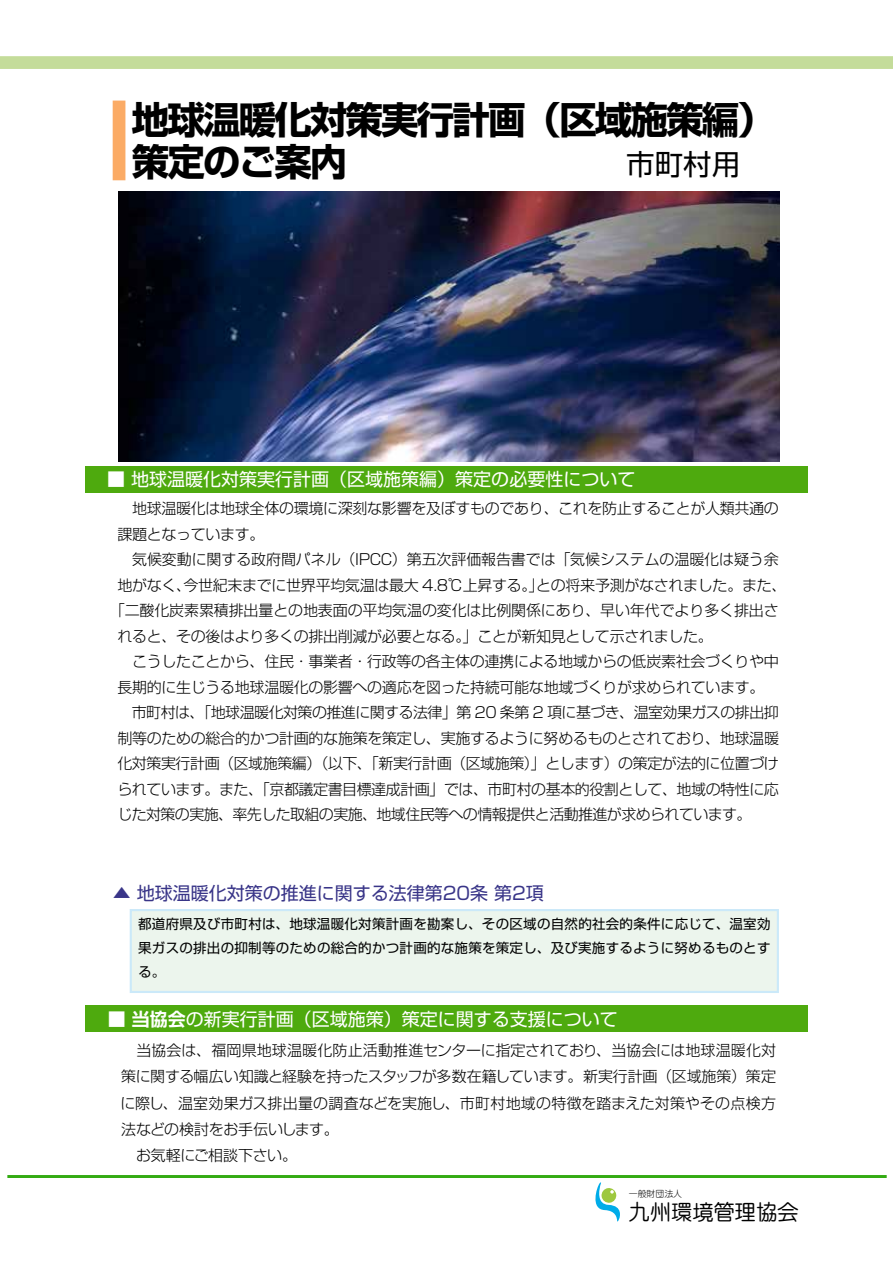
<style>
.page{position:relative;width:893px;height:1263px;background:#fff}
.page>*{position:absolute;margin:0;border:0;box-sizing:border-box;transform-origin:0 0}
.t1{font:700 37.5px/42px "Shin Go Pro";letter-spacing:-.05em;color:#000}
.t2{font:28.5px "Shin Go Pro";color:#000}
.t3{font:21.15px "Jun 201 Pro";color:#000}
.t4{font:18px "Shin Go Pro";color:#fff}
.t5{font:18px "Shin Go Pro";color:#393588}
.t6{font:300 15px/26.2px "Shin Go Pro";letter-spacing:-.02em;color:#000}
.t7{font:300 15px "Shin Go Pro";letter-spacing:-.04em;color:#000}
.t8{font:13.5px/23.7px "Shin Go Pro";letter-spacing:.02em;color:#000;text-align:justify}
.t9{font:300 8.85px "Jun 101 Pro";color:#000}
.s1{font-family:"Shin Go Pro De";font-weight:700}
</style>
<div class="page">
<div style="left:130px;top:909px;width:649px;height:84px;background:#ecf5ed;border:2px solid #cbe9f9"></div>
<div style="left:0;top:56px;width:893px;height:13px;background:#c4dc9a"></div>
<div style="left:113px;top:101px;width:12px;height:79px;background:#fbab65"></div>
<hr style="left:7px;top:1175px;width:880px;height:3px;background:#33ab12">
<svg style="left:595px;top:1182px;width:25px;height:40px"></svg>
<div style="left:85px;top:466px;width:722px;height:26px;background:#4eaa0e"></div>
<div style="left:86px;top:1006px;width:722px;height:26px;background:#4eaa0e"></div>
<img style="left:119px;top:191px;width:661px;height:270px">
<h1 class="t1" style="left:132px;top:94px;width:645px">地球温暖化対策実行計画（区域施策編(策定のご案内</h1>
<h2 class="t2" style="left:626px;top:140px;width:115px">市町村用</h2>
<p class="t4" style="left:107px;top:464px;width:529px">■ 地球温暖化対策実行計画（区域施策編）策定の必要性について</p>
<p class="t6" style="left:117px;top:494px;width:663px">　地球温暖化は地球全体の環境に深刻な影響を及ぼすものであり、これを防止することが人類共通の</p>
<p class="t6" style="left:117px;top:519px;width:149px">課題となっています。</p>
<p class="t6" style="left:117px;top:545px;width:663px">　気候変動に関する政府間パネル（IPCC）第五次評価報告書では「気候システムの温暖化は疑う余</p>
<p class="t6" style="left:536px;top:570px;width:252px">との将来予測がなされました。また、</p>
<p class="t6" style="left:183px;top:570px;width:362px">今世紀末までに世界平均気温は最大 4.8℃上昇する。」</p>
<p class="t6" style="left:117px;top:570px;width:75px">地がなく、</p>
<p class="t6" style="left:110px;top:596px;width:670px">「二酸化炭素累積排出量との地表面の平均気温の変化は比例関係にあり、早い年代でより多く排出さ</p>
<p class="t6" style="left:117px;top:621px;width:597px">れると、その後はより多くの排出削減が必要となる。」ことが新知見として示されました。</p>
<p class="t6" style="left:117px;top:647px;width:663px">　こうしたことから、住民・事業者・行政等の各主体の連携による地域からの低炭素社会づくりや中</p>
<p class="t6" style="left:117px;top:672px;width:649px">長期的に生じうる地球温暖化の影響への適応を図った持続可能な地域づくりが求められています。</p>
<p class="t6" style="left:117px;top:698px;width:663px">　市町村は、「地球温暖化対策の推進に関する法律」第 20 条第 2 項に基づき、温室効果ガスの排出抑</p>
<p class="t6" style="left:117px;top:723px;width:663px">制等のための総合的かつ計画的な施策を策定し、実施するように努めるものとされており、地球温暖</p>
<p class="t6" style="left:117px;top:749px;width:663px">化対策実行計画（区域施策編）（以下、「新実行計画（区域施策）」とします）の策定が法的に位置づけ</p>
<p class="t6" style="left:117px;top:774px;width:663px">られています。また、「京都議定書目標達成計画」では、市町村の基本的役割として、地域の特性に応</p>
<p class="t7" style="left:117px;top:802px;width:636px">じた対策の実施、率先した取組の実施、地域住民等への情報提供と活動推進が求められています。</p>
<p class="t5" style="left:113px;top:879px;width:432px">▲ 地球温暖化対策の推進に関する法律第20条第2項</p>
<p class="t8" style="left:138px;top:911px;width:634px">都道府県及び市町村は、地球温暖化対策計画を勘案し、その区域の自然的社会的条件に応じて、温室効果ガスの排出の抑制等のための総合的かつ計画的な施策を策定し、及び実施するように努めるものとする。</p>
<p class="t4" style="left:90px;top:1004px;width:529px"><span class="s1">　■ 当協会</span>の新実行計画（区域施策）策定に関する支援について</p>
<p class="t6" style="left:121px;top:1035px;width:657px">　当協会は、福岡県地球温暖化防止活動推進センターに指定されており、当協会には地球温暖化対策に関する幅広い知識と経験を持ったスタッフが多数在籍しています。新実行計画（区域施策）策定に際し、温室効果ガス排出量の調査などを実施し、市町村地域の特徴を踏まえた対策やその点検方法などの検討をお手伝いします。<br>　お気軽にご相談下さい。</p>
<p class="t9" style="left:629px;top:1186px;width:55px">一般財団法人</p>
<h3 class="t3" style="left:629px;top:1195px;width:171px">九州環境管理協会</h3>
</div>
